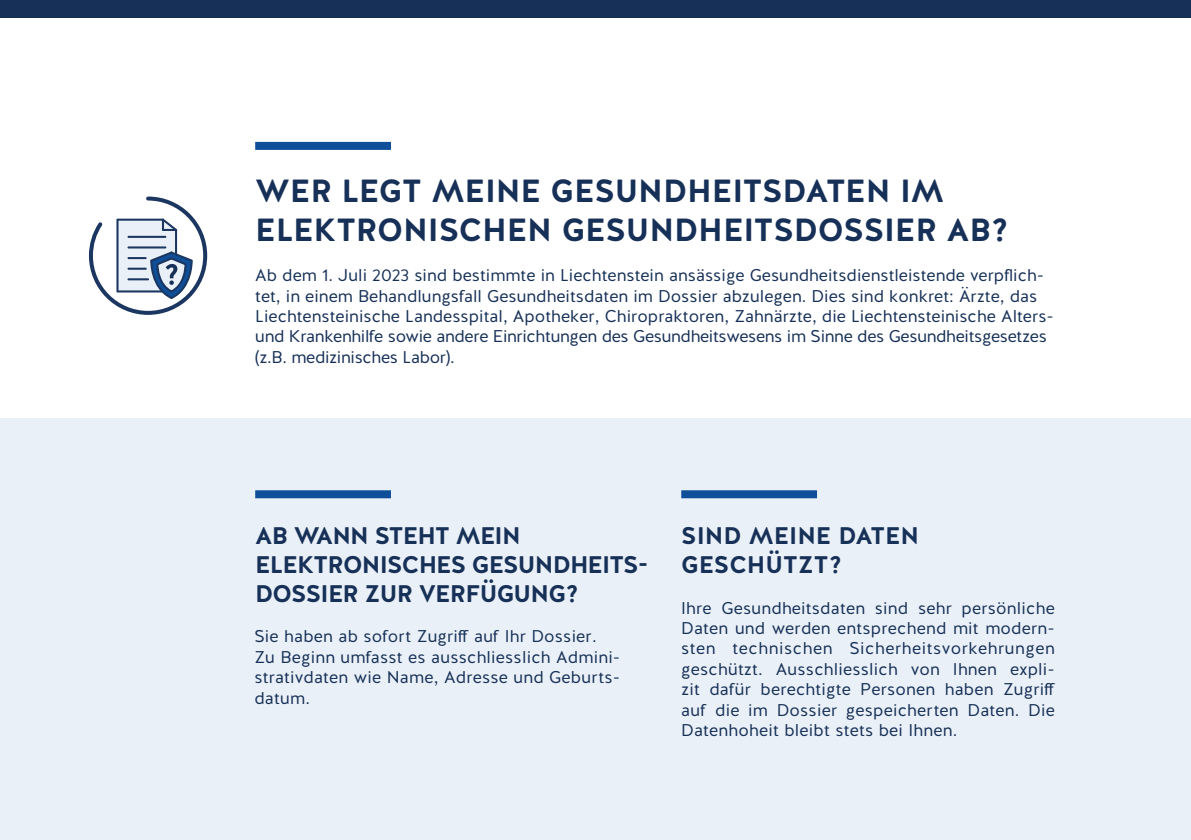
<style>
.page{position:relative;width:1191px;height:840px;background:#fff}
.page>*{position:absolute;margin:0;border:0;box-sizing:border-box;transform-origin:0 0}
.t1{font:700 32px/38.4px "Halis R";letter-spacing:-.005em;color:#163057}
.t2{font:700 24px/28.8px "Halis R";letter-spacing:-.03em;color:#163057}
.t3{font:700 24px/28.8px "Halis R";color:#163057}
.t4{font:17px/20.4px "Halis R";color:#163057}
</style>
<div class="page">
<div style="left:0;top:418px;width:1191px;height:421px;background:#eaf0f7"></div>
<div style="left:255px;top:490px;width:136px;height:8px;background:#0f4f99"></div>
<div style="left:681px;top:490px;width:136px;height:8px;background:#0f4f99"></div>
<div style="left:255px;top:142px;width:136px;height:8px;background:#0f4f99"></div>
<svg style="left:88px;top:196px;width:120px;height:119px"></svg>
<div style="left:0;top:0;width:1191px;height:17px;background:#163057"></div>
<h1 class="t1" style="left:255px;top:172px;width:755px">WER LEGT MEINE GESUNDHEITSDATEN IM<br>ELEKTRONISCHEN GESUNDHEITSDOSSIER AB?</h1>
<p class="t4" style="left:255px;top:265px;width:797px">Ab dem 1. Juli 2023 sind bestimmte in Liechtenstein ansässige Gesundheitsdienstleistende verpflich&shy;tet, in einem Behandlungsfall Gesundheitsdaten im Dossier abzulegen. Dies sind konkret: Ärzte, das Liechtensteinische Landesspital, Apotheker, Chiropraktoren, Zahnärzte, die Liechtensteinische Alters&shy;und Krankenhilfe sowie andere Einrichtungen des Gesundheitswesens im Sinne des Gesundheitsgesetzes (z.B. medizinisches Labor).</p>
<h2 class="t2" style="left:255px;top:521px;width:395px">AB WANN STEHT MEIN<br>ELEKTRONISCHES GESUNDHEITS-<br>DOSSIER ZUR VERFÜGUNG?</h2>
<h2 class="t3" style="left:681px;top:521px;width:239px">SIND MEINE DATEN<br>GESCHÜTZT?</h2>
<p class="t4" style="left:254px;top:626px;width:367px">Sie haben ab sofort Zugriff auf Ihr Dossier.<br>Zu Beginn umfasst es ausschliesslich Admini&shy;strativdaten wie Name, Adresse und Geburts&shy;datum.</p>
<p class="t4" style="left:681px;top:597px;width:375px;text-align:justify">Ihre Gesundheitsdaten sind sehr persönliche Daten und werden entsprechend mit modern&shy;sten technischen Sicherheitsvorkehrungen geschützt. Ausschliesslich von Ihnen expli&shy;zit dafür berechtigte Personen haben Zugriff auf die im Dossier gespeicherten Daten. Die Datenhoheit bleibt stets bei Ihnen.</p>
</div>
